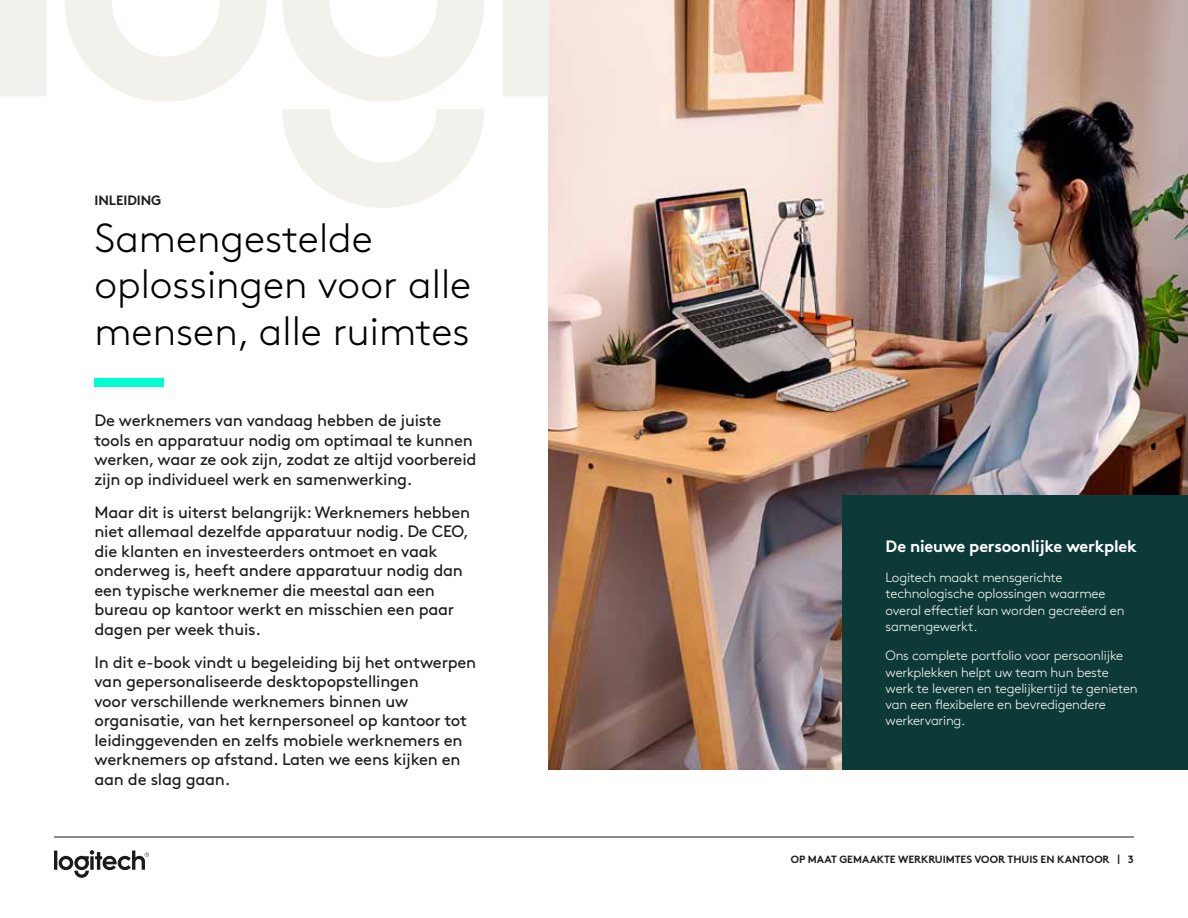
<style>
.page{position:relative;width:1188px;height:918px;background:#fff}
.page>*{position:absolute;margin:0;border:0;box-sizing:border-box;transform-origin:0 0}
.t1{font:300 40.5px/46.5px "Brown Pro";color:#000}
.t2{font:16.5px/19.5px "Brown Pro";letter-spacing:-.015em;color:#1b1b1b}
.t3{font:700 16.5px "Brown Pro";letter-spacing:-.015em;color:#fff}
.t4{font:300 13.5px/16.2px "Brown Pro";letter-spacing:-.015em;color:#fff}
.t5{font:700 13.5px "Brown Pro";letter-spacing:-.005em;color:#1b1b1b}
.t6{font:700 10.5px "Brown Pro";letter-spacing:-.005em;color:#1b1b1b}
</style>
<div class="page">
<svg style="left:54px;top:850px;width:95px;height:28px"></svg>
<hr style="left:54px;top:837px;width:1080px;height:1px;background:#1b1b1b">
<img style="left:549px;top:0;width:639px;height:769px">
<div style="left:842px;top:495px;width:346px;height:275px;background:#0d3a38"></div>
<svg style="left:0;top:0;width:549px;height:208px"></svg>
<div style="left:94px;top:378px;width:70px;height:9px;background:#00fdcf"></div>
<p class="t5" style="left:95px;top:190px;width:68px">INLEIDING</p>
<h1 class="t1" style="left:94px;top:212px;width:378px">Samengestelde oplossingen voor alle mensen, alle ruimtes</h1>
<p class="t2" style="left:94px;top:410px;width:383px">De werknemers van vandaag hebben de juiste tools en apparatuur nodig om optimaal te kunnen werken, waar ze ook zijn, zodat ze altijd voorbereid zijn op individueel werk en samenwerking.</p>
<p class="t2" style="left:94px;top:501px;width:377px">Maar dit is uiterst belangrijk: Werknemers hebben niet allemaal dezelfde apparatuur nodig. De CEO, die klanten en investeerders ontmoet en vaak onderweg is, heeft andere apparatuur nodig dan een typische werknemer die meestal aan een bureau op kantoor werkt en misschien een paar dagen per week thuis.</p>
<p class="t2" style="left:94px;top:651px;width:383px">In dit e-book vindt u begeleiding bij het ontwerpen van gepersonaliseerde desktopopstellingen<br>voor verschillende werknemers binnen uw organisatie, van het kernpersoneel op kantoor tot leidinggevenden en zelfs mobiele werknemers en werknemers op afstand. Laten we eens kijken en aan de slag gaan.</p>
<p class="t3" style="left:886px;top:533px;width:253px">De nieuwe persoonlijke werkplek</p>
<p class="t4" style="left:886px;top:568px;width:240px">Logitech maakt mensgerichte technologische oplossingen waarmee overal effectief kan worden gecreëerd en samengewerkt.</p>
<p class="t4" style="left:886px;top:647px;width:254px">Ons complete portfolio voor persoonlijke werkplekken helpt uw team hun beste werk te leveren en tegelijkertijd te genieten van een flexibelere en bevredigendere werkervaring.</p>
<p class="t6" style="left:791px;top:851px;width:345px">OP MAAT GEMAAKTE WERKRUIMTES VOOR THUIS EN KANTOOR | 3</p>
</div>
